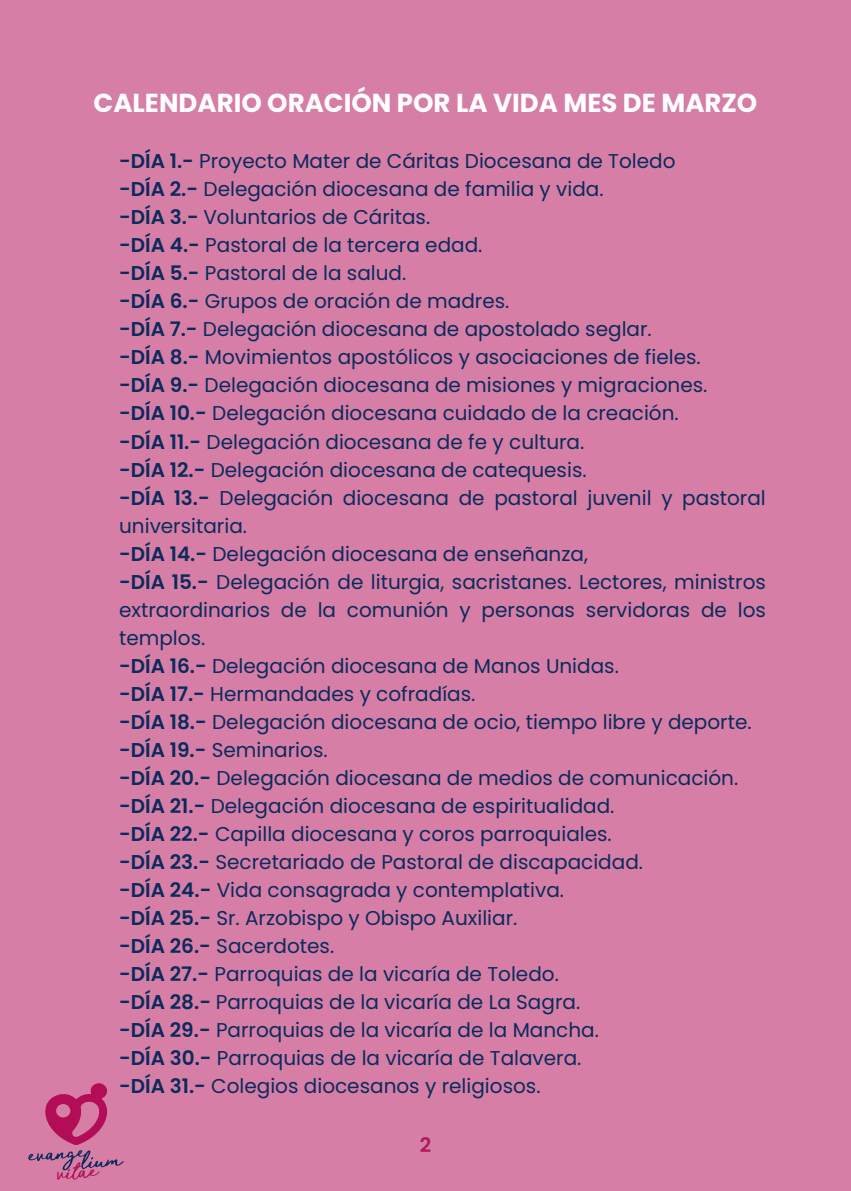
<style>
.page{position:relative;width:851px;height:1191px;background:#fff}
.page>*{position:absolute;margin:0;border:0;box-sizing:border-box;transform-origin:0 0}
.t1{font:700 26px "Poppins";color:#fff}
.t2{font:20px/28px "Poppins";color:#0a2b5c}
.t3{font:600 20px "Poppins";color:#af185e}
.s1{font-weight:600}
</style>
<div class="page">
<div style="left:0;top:0;width:850px;height:1191px;background:#d67ea6"></div>
<svg style="left:28px;top:1083px;width:96px;height:97px"></svg>
<p class="t1" style="left:93px;top:88px;width:665px">CALENDARIO ORACIÓN POR LA VIDA MES DE MARZO</p>
<p class="t2" style="left:119px;top:147px;width:558px"><span class="s1">-DÍA 1.-</span> Proyecto Mater de Cáritas Diocesana de Toledo</p>
<p class="t2" style="left:119px;top:175px;width:486px"><span class="s1">-DÍA 2.-</span> Delegación diocesana de familia y vida.</p>
<p class="t2" style="left:119px;top:203px;width:312px"><span class="s1">-DÍA 3.-</span> Voluntarios de Cáritas.</p>
<p class="t2" style="left:119px;top:231px;width:365px"><span class="s1">-DÍA 4.-</span> Pastoral de la tercera edad.</p>
<p class="t2" style="left:119px;top:259px;width:289px"><span class="s1">-DÍA 5.-</span> Pastoral de la salud.</p>
<p class="t2" style="left:119px;top:287px;width:391px"><span class="s1">-DÍA 6.-</span> Grupos de oración de madres.</p>
<p class="t2" style="left:119px;top:315px;width:534px"><span class="s1">-DÍA 7.-</span> Delegación diocesana de apostolado seglar.</p>
<p class="t2" style="left:119px;top:343px;width:583px"><span class="s1">-DÍA 8.-</span> Movimientos apostólicos y asociaciones de fieles.</p>
<p class="t2" style="left:119px;top:371px;width:589px"><span class="s1">-DÍA 9.-</span> Delegación diocesana de misiones y migraciones.</p>
<p class="t2" style="left:119px;top:399px;width:561px"><span class="s1">-DÍA 10.-</span> Delegación diocesana cuidado de la creación.</p>
<p class="t2" style="left:119px;top:427px;width:466px"><span class="s1">-DÍA 11.-</span> Delegación diocesana de fe y cultura.</p>
<p class="t2" style="left:119px;top:455px;width:469px"><span class="s1">-DÍA 12.-</span> Delegación diocesana de catequesis.</p>
<p class="t2" style="left:119px;top:483px;width:648px"><span class="s1">-DÍA 13.-</span> Delegación diocesana de pastoral juvenil y pastoral universitaria.</p>
<p class="t2" style="left:119px;top:539px;width:470px"><span class="s1">-DÍA 14.-</span> Delegación diocesana de enseñanza,</p>
<p class="t2" style="left:119px;top:567px;width:648px;text-align:justify"><span class="s1">-DÍA 15.-</span> Delegación de liturgia, sacristanes. Lectores, ministros extraordinarios de la comunión y personas servidoras de los templos.</p>
<p class="t2" style="left:119px;top:651px;width:501px"><span class="s1">-DÍA 16.-</span> Delegación diocesana de Manos Unidas.</p>
<p class="t2" style="left:119px;top:679px;width:358px"><span class="s1">-DÍA 17.-</span> Hermandades y cofradías.</p>
<p class="t2" style="left:119px;top:707px;width:634px"><span class="s1">-DÍA 18.-</span> Delegación diocesana de ocio, tiempo libre y deporte.</p>
<p class="t2" style="left:119px;top:735px;width:210px"><span class="s1">-DÍA 19.-</span> Seminarios.</p>
<p class="t2" style="left:119px;top:763px;width:620px"><span class="s1">-DÍA 20.-</span> Delegación diocesana de medios de comunicación.</p>
<p class="t2" style="left:119px;top:791px;width:496px"><span class="s1">-DÍA 21.-</span> Delegación diocesana de espiritualidad.</p>
<p class="t2" style="left:119px;top:819px;width:494px"><span class="s1">-DÍA 22.-</span> Capilla diocesana y coros parroquiales.</p>
<p class="t2" style="left:119px;top:847px;width:525px"><span class="s1">-DÍA 23.-</span> Secretariado de Pastoral de discapacidad.</p>
<p class="t2" style="left:119px;top:875px;width:446px"><span class="s1">-DÍA 24.-</span> Vida consagrada y contemplativa.</p>
<p class="t2" style="left:119px;top:903px;width:399px"><span class="s1">-DÍA 25.-</span> Sr. Arzobispo y Obispo Auxiliar.</p>
<p class="t2" style="left:119px;top:931px;width:217px"><span class="s1">-DÍA 26.-</span> Sacerdotes.</p>
<p class="t2" style="left:119px;top:959px;width:441px"><span class="s1">-DÍA 27.-</span> Parroquias de la vicaría de Toledo.</p>
<p class="t2" style="left:119px;top:987px;width:462px"><span class="s1">-DÍA 28.-</span> Parroquias de la vicaría de La Sagra.</p>
<p class="t2" style="left:119px;top:1015px;width:481px"><span class="s1">-DÍA 29.-</span> Parroquias de la vicaría de la Mancha.</p>
<p class="t2" style="left:119px;top:1043px;width:464px"><span class="s1">-DÍA 30.-</span> Parroquias de la vicaría de Talavera.</p>
<p class="t2" style="left:119px;top:1071px;width:423px"><span class="s1">-DÍA 31.-</span> Colegios diocesanos y religiosos.</p>
<p class="t3" style="left:419px;top:1133px;width:13px">2</p>
</div>
